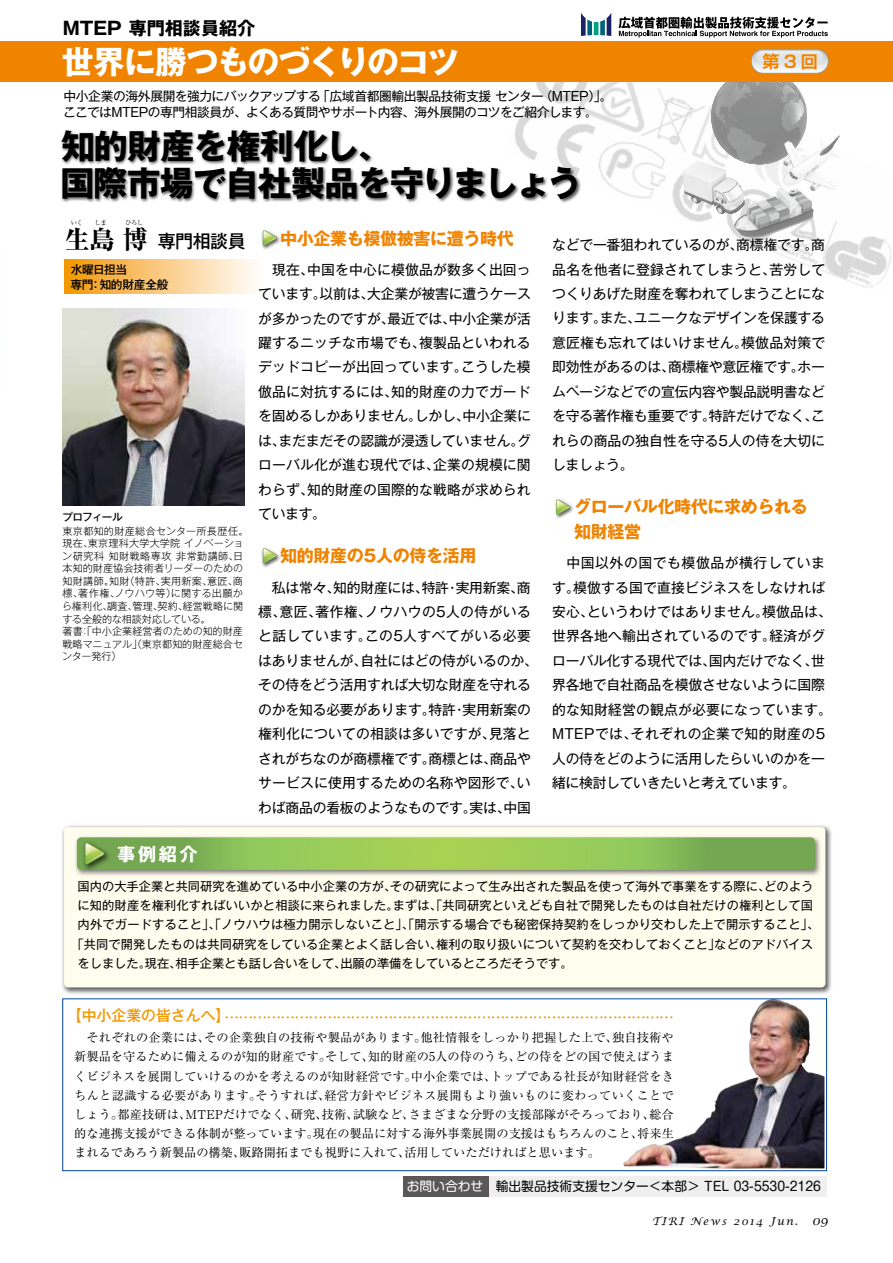
<style>
.page{position:relative;width:893px;height:1263px;background:#fff}
.page>*{position:absolute;margin:0;border:0;box-sizing:border-box;transform-origin:0 0}
.t1{font:700 34.05px/37.2px "Gothic MB101 Pro";letter-spacing:-.035em;color:#000}
.t2{font:700 31.95px "Gothic MB101 Pro";letter-spacing:-.045em;color:#fff}
.t3{font:700 18px "Gothic MB101 Pro";color:#000}
.t4{font:500 18px "Gothic MB101 Pro";letter-spacing:-.035em;color:#000}
.t5{font:700 18px "Gothic MB101 Pro";color:#fff}
.t6{font:700 16.95px/24.5px "Gothic MB101 Pro";letter-spacing:-.02em;color:#f08300}
.t7{font:700 16.95px "Shin Go Pro De";color:#f08300}
.t8{font:500 14.85px "Gothic MB101 Pro";color:#f39700}
.t9{font:13.8px/24.5px "Gothic MB101 Pro";letter-spacing:.005em;color:#000;text-align:justify}
.t10{font:13.8px/24.5px "Gothic MB101 Pro";letter-spacing:-.015em;color:#000}
.t11{font:12.75px/15.9px "Gothic MB101 Pro";letter-spacing:-.04em;color:#000}
.t12{font:12.75px "Shin M Go Pro";color:#000}
.t13{font:12.15px/19.2px "Ryumin Pro";color:#000;text-align:justify}
.t14{font:12.15px "Gothic MB101 Pro";letter-spacing:.01em;color:#000}
.t15{font:500 11.7px/14.9px "Gothic MB101 Pro";letter-spacing:-.03em;color:#000}
.t16{font:italic 10.65px "Lucida Calligraphy";letter-spacing:.15em;color:#000}
.t17{font:500 10.65px "Gothic MB101 Pro";letter-spacing:-.065em;color:#000}
.t18{font:300 10.05px/12.6px "Gothic MB101 Pro";letter-spacing:.01em;color:#000}
.t19{font:6.45px "Ryumin Pro";letter-spacing:-.095em;color:#000}
.s1{color:#000}
.s2{font-family:"Ryumin Pro";font-weight:800;font-size:25.5px}
.s3{color:#fff}
.s4{font-size:12.75px}
</style>
<div class="page">
<img style="left:502px;top:81px;width:391px;height:207px">
<img style="left:62px;top:825px;width:770px;height:169px">
<div style="left:64px;top:827px;width:761px;height:160px;background:#fffeee;border-radius:4px"></div>
<img style="left:75px;top:836px;width:746px;height:40px">
<img style="left:711px;top:81px;width:78px;height:86px">
<img style="left:80px;top:870px;width:33px;height:3px">
<svg style="left:77px;top:837px;width:738px;height:33px;background:#8ebe57"></svg>
<svg style="left:64px;top:259px;width:191px;height:34px;background:#f9c97f"></svg>
<div style="left:0;top:41px;width:893px;height:40px;background:#f08300"></div>
<img style="left:61px;top:127px;width:524px;height:82px">
<img style="left:63px;top:309px;width:181px;height:197px">
<img style="left:623px;top:1000px;width:201px;height:168px">
<div style="left:62px;top:998px;width:765px;height:173px;border:1px solid #00459c"></div>
<svg style="left:618px;top:17px;width:210px;height:21px"></svg>
<svg style="left:581px;top:13px;width:30px;height:23px"></svg>
<svg style="left:751px;top:49px;width:78px;height:25px;background:#dfdad0"></svg>
<div style="left:488px;top:1176px;width:339px;height:21px;background:#efefef"></div>
<div style="left:403px;top:1176px;width:85px;height:21px;background:#595757"></div>
<img style="left:261px;top:231px;width:19px;height:18px">
<svg style="left:263px;top:230px;width:13px;height:16px"></svg>
<img style="left:261px;top:549px;width:19px;height:18px">
<svg style="left:263px;top:548px;width:13px;height:15px"></svg>
<img style="left:555px;top:499px;width:19px;height:19px">
<svg style="left:556px;top:500px;width:14px;height:15px"></svg>
<h3 class="t3" style="left:63px;top:13px;width:194px">MTEP 専門相談員紹介</h3>
<h2 class="t2" style="left:62px;top:35px;width:399px">世界に勝つものづくりのコツ</h2>
<p class="t7" style="left:762px;top:48px;width:57px">第3回</p>
<p class="t11" style="left:63px;top:87px;width:551px">中小企業の海外展開を強力にバックアップする「広域首都圏輸出製品技術支援 センター（MTEP）」。ここではMTEPの専門相談員が、よくある質問やサポート内容、海外展開のコツをご紹介します。</p>
<h1 class="t1" style="left:61px;top:123px;width:522px">知的財産を権利化し、<br>国際市場で自社製品を守りましょう</h1>
<p class="t6" style="left:258px;top:224px;width:257px"><span class="s1">　</span> 中小企業も模倣被害に遭う時代</p>
<p class="t9" style="left:258px;top:255px;width:274px">　現在、中国を中心に模倣品が数多く出回っています。以前は、大企業が被害に遭うケースが多かったのですが、最近では、中小企業が活躍するニッチな市場でも、複製品といわれるデッドコピーが出回っています。こうした模倣品に対抗するには、知的財産の力でガードを固めるしかありません。しかし、中小企業には、まだまだその認識が浸透していません。グローバル化が進む現代では、企業の規模に関わらず、知的財産の国際的な戦略が求められています。</p>
<p class="t6" style="left:258px;top:542px;width:220px"><span class="s1">　</span> 知的財産の5人の侍を活用</p>
<p class="t10" style="left:258px;top:573px;width:281px">　私は常々、知的財産には、特許・実用新案、商標、意匠、著作権、ノウハウの5人の侍がいると話しています。この5人すべてがいる必要はありませんが、自社にはどの侍がいるのか、その侍をどう活用すれば大切な財産を守れるのかを知る必要があります。特許・実用新案の権利化についての相談は多いですが、見落とされがちなのが商標権です。商標とは、商品やサービスに使用するための名称や図形で、いわば商品の看板のようなものです。実は、中国</p>
<p class="t19" style="left:71px;top:218px;width:74px">いく　　しま　　　ひろし</p>
<h3 class="t4" style="left:64px;top:227px;width:183px"><span class="s2">生島 博</span>専門相談員</h3>
<p class="t9" style="left:552px;top:231px;width:275px">などで一番狙われているのが、商標権です。商品名を他者に登録されてしまうと、苦労してつくりあげた財産を奪われてしまうことになります。また、ユニークなデザインを保護する意匠権も忘れてはいけません。模倣品対策で即効性があるのは、商標権や意匠権です。ホームページなどでの宣伝内容や製品説明書などを守る著作権も重要です。特許だけでなく、これらの商品の独自性を守る5人の侍を大切にしましょう。</p>
<p class="t6" style="left:552px;top:493px;width:257px"><span class="s1">　</span> グローバル化時代に求められる　 知財経営</p>
<p class="t9" style="left:552px;top:549px;width:282px;text-align:left">　中国以外の国でも模倣品が横行しています。模倣する国で直接ビジネスをしなければ安心、というわけではありません。模倣品は、世界各地へ輸出されているのです。経済がグローバル化する現代では、国内だけでなく、世界各地で自社商品を模倣させないように国際的な知財経営の観点が必要になっています。<br>MTEPでは、それぞれの企業で知的財産の5人の侍をどのように活用したらいいのかを一緒に検討していきたいと考えています。</p>
<p class="t15" style="left:71px;top:261px;width:99px">水曜日担当<br>専門：知的財産全般</p>
<p class="t17" style="left:62px;top:508px;width:62px">プロフィール</p>
<p class="t18" style="left:62px;top:523px;width:188px">東京都知的財産総合センター所長歴任。現在、東京理科大学大学院 イノベーション研究科 知財戦略専攻 非常勤講師、日本知的財産協会技術者リーダーのための知財講師。知財（特許、実用新案、意匠、商標、著作権、ノウハウ等）に関する出願から権利化、調査、管理、契約、経営戦略に関する全般的な相談対応している。<br>著書：「中小企業経営者のための知的財産戦略マニュアル」（東京都知的財産総合センター発行）</p>
<h3 class="t5" style="left:117px;top:839px;width:82px">事例紹介</h3>
<p class="t14" style="left:78px;top:876px;width:737px">国内の大手企業と共同研究を進めている中小企業の方が、その研究によって生み出された製品を使って海外で事業をする際に、どのよう</p>
<p class="t14" style="left:78px;top:895px;width:737px">に知的財産を権利化すればいいかと相談に来られました。まずは、「共同研究といえども自社で開発したものは自社だけの権利として国</p>
<p class="t14" style="left:78px;top:915px;width:743px">内外でガードすること」、「ノウハウは極力開示しないこと」、「開示する場合でも秘密保持契約をしっかり交わした上で開示すること」、</p>
<p class="t14" style="left:71px;top:934px;width:743px">「共同で開発したものは共同研究をしている企業とよく話し合い、権利の取り扱いについて契約を交わしておくこと」などのアドバイス</p>
<p class="t14" style="left:78px;top:953px;width:497px">をしました。現在、相手企業とも話し合いをして、出願の準備をしているところだそうです。</p>
<p class="t8" style="left:67px;top:1003px;width:165px">【中小企業の皆さんへ】</p>
<p class="t13" style="left:74px;top:1027px;width:601px">　それぞれの企業には、その企業独自の技術や製品があります。他社情報をしっかり把握した上で、独自技術や新製品を守るために備えるのが知的財産です。そして、知的財産の5人の侍のうち、どの侍をどの国で使えばうまくビジネスを展開していけるのかを考えるのが知財経営です。中小企業では、トップである社長が知財経営をきちんと認識する必要があります。そうすれば、経営方針やビジネス展開もより強いものに変わっていくことでしょう。都産技研は、MTEPだけでなく、研究、技術、試験など、さまざまな分野の支援部隊がそろっており、総合的な連携支援ができる体制が整っています。現在の製品に対する海外事業展開の支援はもちろんのこと、将来生まれるであろう新製品の構築、販路開拓までも視野に入れて、活用していただければと思います。</p>
<p class="t8" style="left:224px;top:1005px;width:451px">……………………………………………………………………………………</p>
<p class="t12" style="left:407px;top:1176px;width:416px"><span class="s3">お問い合わせ</span> 輸出製品技術支援センター＜本部＞ TEL 03-5530-2126</p>
<p class="t16" style="left:652px;top:1214px;width:177px">TIRI News 2014 Jun. <span class="s4">09</span></p>
</div>
